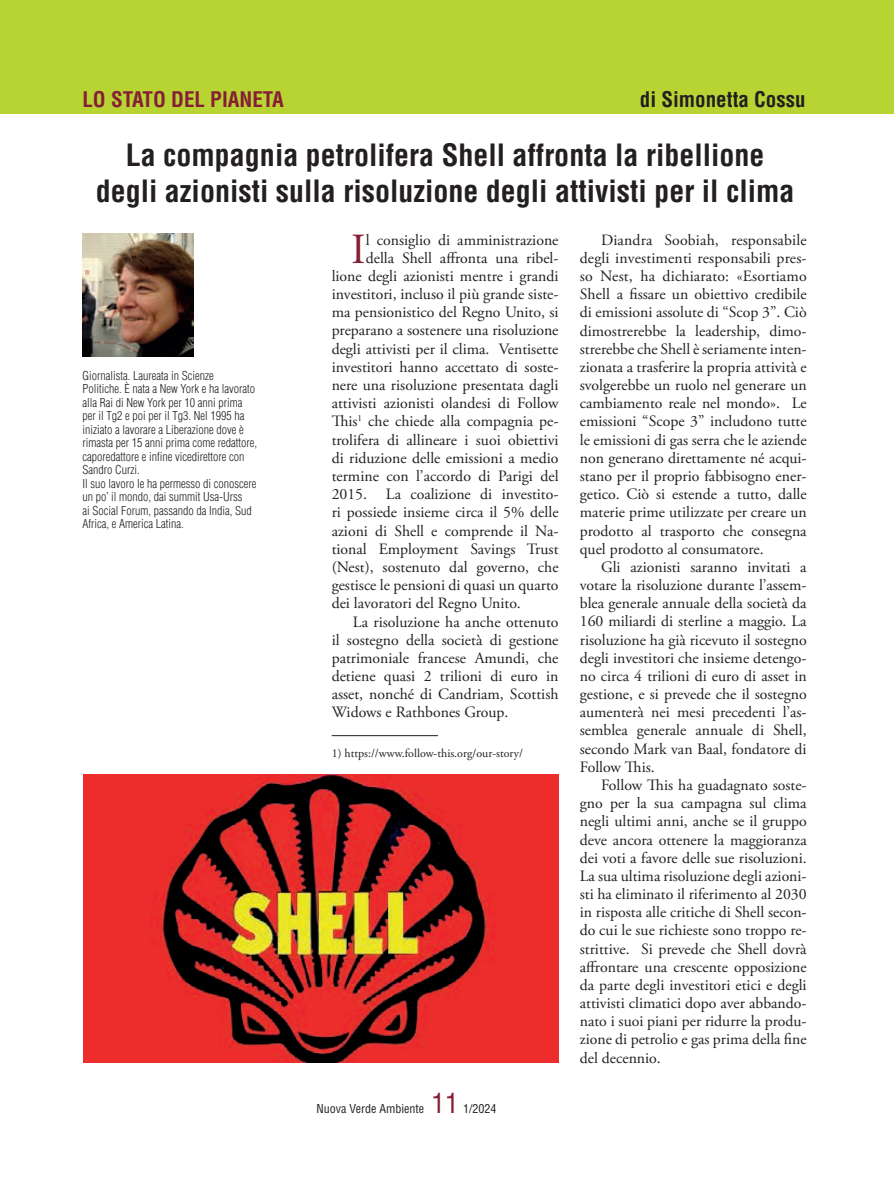
<style>
.page{position:relative;width:894px;height:1190px;background:#fff}
.page>*{position:absolute;margin:0;border:0;box-sizing:border-box;transform-origin:0 0}
.t1{font:42.9px "Adobe Garamond Pro";color:#851f36}
.t2{font:700 condensed 30px/36px "Helvetica";color:#231f20;text-align:center}
.t3{font:condensed 27px "Helvetica";color:#851f36}
.t4{font:700 condensed 21px "Helvetica";color:#851f36}
.t5{font:700 condensed 21px "Helvetica";color:#231f20}
.t6{font:15.75px/18.1px "Adobe Garamond Pro";color:#231f20;text-align:justify}
.t7{font:300 condensed 12px/13.5px "Helvetica";color:#231f20}
.t8{font:12px "Adobe Garamond Pro";color:#231f20}
.t9{font:condensed 12px "Helvetica";color:#231f20}
</style>
<div class="page">
<div style="left:0;top:0;width:894px;height:114px;background:#b8d432"></div>
<img style="left:82px;top:233px;width:111px;height:124px">
<hr style="left:332px;top:735px;width:106px;height:1px;background:#231f20">
<img style="left:84px;top:774px;width:474px;height:288px">
<h3 class="t4" style="left:82px;top:87px;width:203px">LO STATO DEL PIANETA</h3>
<h3 class="t5" style="left:640px;top:87px;width:167px">di Simonetta Cossu</h3>
<h2 class="t2" style="left:96px;top:137px;width:700px">La compagnia petrolifera Shell affronta la ribellione degli azionisti sulla risoluzione degli attivisti per il clima</h2>
<p class="t7" style="left:82px;top:368px;width:176px">Giornalista. Laureata in Scienze<br>Politiche. È nata a New York e ha lavorato alla Rai di New York per 10 anni prima per il Tg2 e poi per il Tg3. Nel 1995 ha iniziato a lavorare a Liberazione dove è rimasta per 15 anni prima come redattore, caporedattore e infine vicedirettore con Sandro Curzi.<br>Il suo lavoro le ha permesso di conoscere un po’ il mondo, dai summit Usa-Urss<br>ai Social Forum, passando da India, Sud Africa, e America Latina.</p>
<h1 class="t1" style="left:351px;top:223px;width:16px">I</h1>
<p class="t6" style="left:366px;top:231px;width:194px">l consiglio di amministrazione</p>
<p class="t6" style="left:366px;top:249px;width:194px">della Shell affronta una ribel-</p>
<p class="t6" style="left:332px;top:267px;width:228px">lione degli azionisti mentre i grandi</p>
<p class="t6" style="left:332px;top:286px;width:228px">investitori, incluso il più grande siste-</p>
<p class="t6" style="left:332px;top:304px;width:228px">ma pensionistico del Regno Unito, si</p>
<p class="t6" style="left:332px;top:322px;width:228px">preparano a sostenere una risoluzione</p>
<p class="t6" style="left:332px;top:340px;width:228px">degli attivisti per il clima. Ventisette</p>
<p class="t6" style="left:332px;top:358px;width:228px">investitori hanno accettato di soste-</p>
<p class="t6" style="left:332px;top:377px;width:228px">nere una risoluzione presentata dagli</p>
<p class="t6" style="left:332px;top:395px;width:228px">attivisti azionisti olandesi di Follow</p>
<p class="t6" style="left:332px;top:413px;width:228px">This<sup>1</sup> che chiede alla compagnia pe-</p>
<p class="t6" style="left:332px;top:431px;width:228px">trolifera di allineare i suoi obiettivi</p>
<p class="t6" style="left:332px;top:449px;width:228px">di riduzione delle emissioni a medio</p>
<p class="t6" style="left:332px;top:467px;width:228px">termine con l’accordo di Parigi del</p>
<p class="t6" style="left:332px;top:486px;width:228px">2015. La coalizione di investito-</p>
<p class="t6" style="left:332px;top:504px;width:228px">ri possiede insieme circa il 5% delle</p>
<p class="t6" style="left:332px;top:522px;width:228px">azioni di Shell e comprende il Na-</p>
<p class="t6" style="left:332px;top:540px;width:228px">tional Employment Savings Trust</p>
<p class="t6" style="left:332px;top:558px;width:228px">(Nest), sostenuto dal governo, che</p>
<p class="t6" style="left:332px;top:577px;width:228px">gestisce le pensioni di quasi un quarto</p>
<p class="t6" style="left:332px;top:595px;width:190px">dei lavoratori del Regno Unito.</p>
<p class="t6" style="left:353px;top:613px;width:207px">La risoluzione ha anche ottenuto</p>
<p class="t6" style="left:332px;top:631px;width:228px">il sostegno della società di gestione</p>
<p class="t6" style="left:332px;top:649px;width:228px">patrimoniale francese Amundi, che</p>
<p class="t6" style="left:332px;top:668px;width:228px">detiene quasi 2 trilioni di euro in</p>
<p class="t6" style="left:332px;top:686px;width:228px">asset, nonché di Candriam, Scottish</p>
<p class="t6" style="left:332px;top:704px;width:178px">Widows e Rathbones Group.</p>
<p class="t8" style="left:332px;top:746px;width:193px">1) https://www.follow-this.org/our-story/</p>
<h3 class="t3" style="left:431px;top:1086px;width:28px">11</h3>
<p class="t9" style="left:316px;top:1101px;width:109px">Nuova Verde Ambiente</p>
<p class="t9" style="left:463px;top:1101px;width:35px">1/2024</p>
<p class="t6" style="left:580px;top:231px;width:228px;text-indent:21px">Diandra Soobiah, responsabile degli investimenti responsabili pres&shy;so Nest, ha dichiarato: «Esortiamo Shell a fissare un obiettivo credibile di emissioni assolute di “Scop 3”. Ciò dimostrerebbe la leadership, dimo&shy;strerebbe che Shell è seriamente inten&shy;zionata a trasferire la propria attività e svolgerebbe un ruolo nel generare un cambiamento reale nel mondo». Le emissioni “Scope 3” includono tutte le emissioni di gas serra che le aziende non generano direttamente né acqui&shy;stano per il proprio fabbisogno ener&shy;getico. Ciò si estende a tutto, dalle materie prime utilizzate per creare un prodotto al trasporto che consegna quel prodotto al consumatore.</p>
<p class="t6" style="left:580px;top:558px;width:228px;text-indent:21px">Gli azionisti saranno invitati a votare la risoluzione durante l’assem&shy;blea generale annuale della società da 160 miliardi di sterline a maggio. La risoluzione ha già ricevuto il sostegno degli investitori che insieme detengo&shy;no circa 4 trilioni di euro di asset in gestione, e si prevede che il sostegno aumenterà nei mesi precedenti l’as&shy;semblea generale annuale di Shell, secondo Mark van Baal, fondatore di Follow This.</p>
<p class="t6" style="left:580px;top:776px;width:228px;text-indent:21px">Follow This ha guadagnato soste&shy;gno per la sua campagna sul clima negli ultimi anni, anche se il gruppo deve ancora ottenere la maggioranza dei voti a favore delle sue risoluzioni.<br>La sua ultima risoluzione degli azioni&shy;sti ha eliminato il riferimento al 2030 in risposta alle critiche di Shell secon&shy;do cui le sue richieste sono troppo re&shy;strittive. Si prevede che Shell dovrà affrontare una crescente opposizione da parte degli investitori etici e degli attivisti climatici dopo aver abbando&shy;nato i suoi piani per ridurre la produ&shy;zione di petrolio e gas prima della fine del decennio.</p>
</div>
